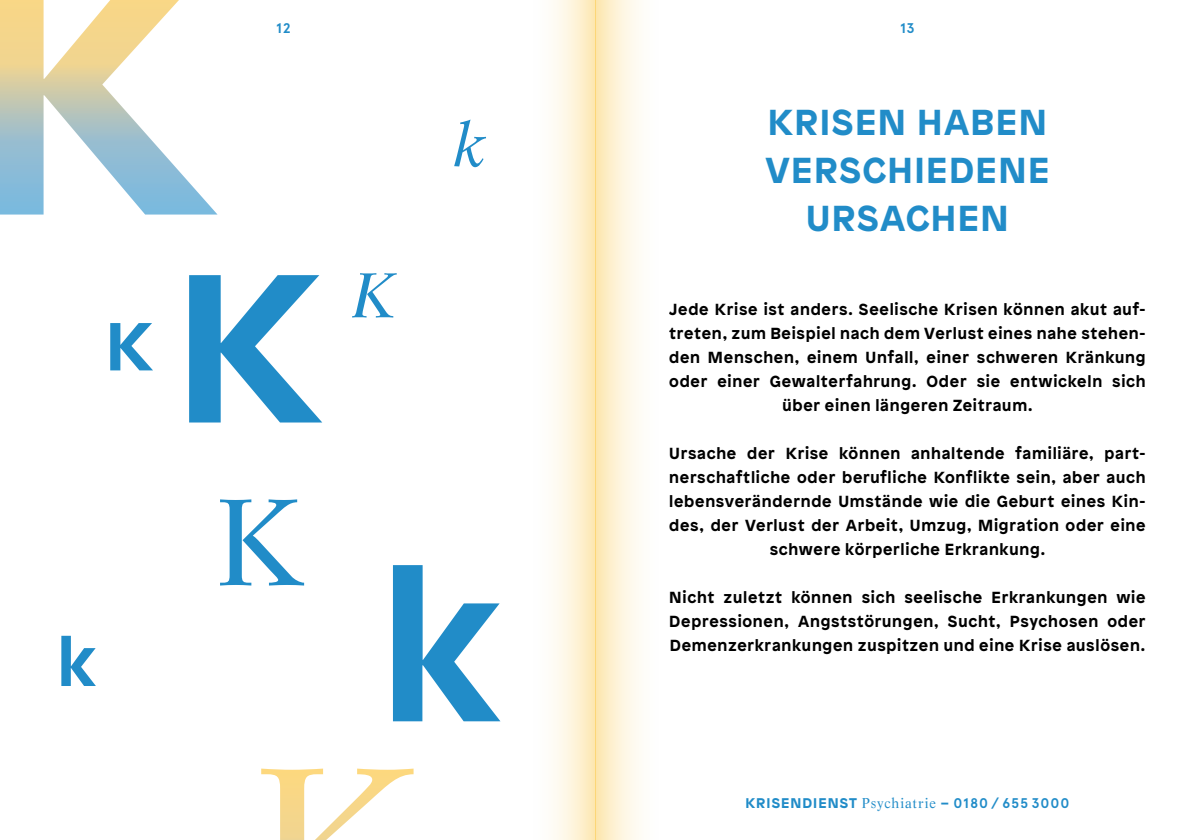
<style>
.page{position:relative;width:1191px;height:840px;background:#fff}
.page>*{position:absolute;margin:0;border:0;box-sizing:border-box;transform-origin:0 0}
.t1{font:700 36px/48px "Patron";letter-spacing:.04em;color:#218cc8;text-align:center}
.t2{font:700 16px/24px "Patron";letter-spacing:.045em;color:#000;text-align:center}
.t3{font:700 14px "Patron";letter-spacing:.07em;color:#218cc8}
.t4{font:700 14px "Apercu";color:#218cc8}
.s1{font-family:"Life LT";font-weight:400}
.s2{font-family:"Apercu"}
</style>
<div class="page">
<div style="left:595px;top:0;width:74px;height:839px;background:linear-gradient(to right,#fdeabc,#fff)"></div>
<div style="left:522px;top:0;width:73px;height:839px;background:linear-gradient(to right,#fff,#fdecc1)"></div>
<svg style="left:110px;top:323px;width:43px;height:47px"></svg>
<svg style="left:0;top:0;width:217px;height:214px"></svg>
<svg style="left:61px;top:635px;width:35px;height:50px"></svg>
<svg style="left:189px;top:275px;width:133px;height:147px"></svg>
<svg style="left:393px;top:565px;width:107px;height:156px"></svg>
<svg style="left:352px;top:273px;width:45px;height:44px"></svg>
<svg style="left:454px;top:119px;width:32px;height:48px"></svg>
<svg style="left:220px;top:499px;width:84px;height:86px"></svg>
<svg style="left:261px;top:768px;width:153px;height:71px"></svg>
<p class="t4" style="left:276px;top:20px;width:16px">12</p>
<p class="t4" style="left:900px;top:20px;width:16px">13</p>
<h1 class="t1" style="left:765px;top:95px;width:285px">KRISEN HABEN<br>VERSCHIEDENE<br>URSACHEN</h1>
<p class="t2" style="left:669px;top:296px;width:478px">Jede Krise ist anders. Seelische Krisen können akut auf&shy;treten, zum Beispiel nach dem Verlust eines nahe stehen&shy;den Menschen, einem Unfall, einer schweren Kränkung oder einer Gewalterfahrung. Oder sie entwickeln sich über einen längeren Zeitraum.</p>
<p class="t2" style="left:669px;top:440px;width:478px">Ursache der Krise können anhaltende familiäre, part&shy;nerschaftliche oder berufliche Konflikte sein, aber auch lebensverändernde Umstände wie die Geburt eines Kin&shy;des, der Verlust der Arbeit, Umzug, Migration oder eine schwere körperliche Erkrankung.</p>
<p class="t2" style="left:669px;top:584px;width:478px;text-align:justify">Nicht zuletzt können sich seelische Erkrankungen wie Depressionen, Angststörungen, Sucht, Psychosen oder Demenzerkrankungen zuspitzen und eine Krise auslösen.</p>
<p class="t3" style="left:745px;top:791px;width:325px">KRISENDIENST <span class="s1">Psychiatrie</span> – <span class="s2">0180 / 655 3000</span></p>
</div>
